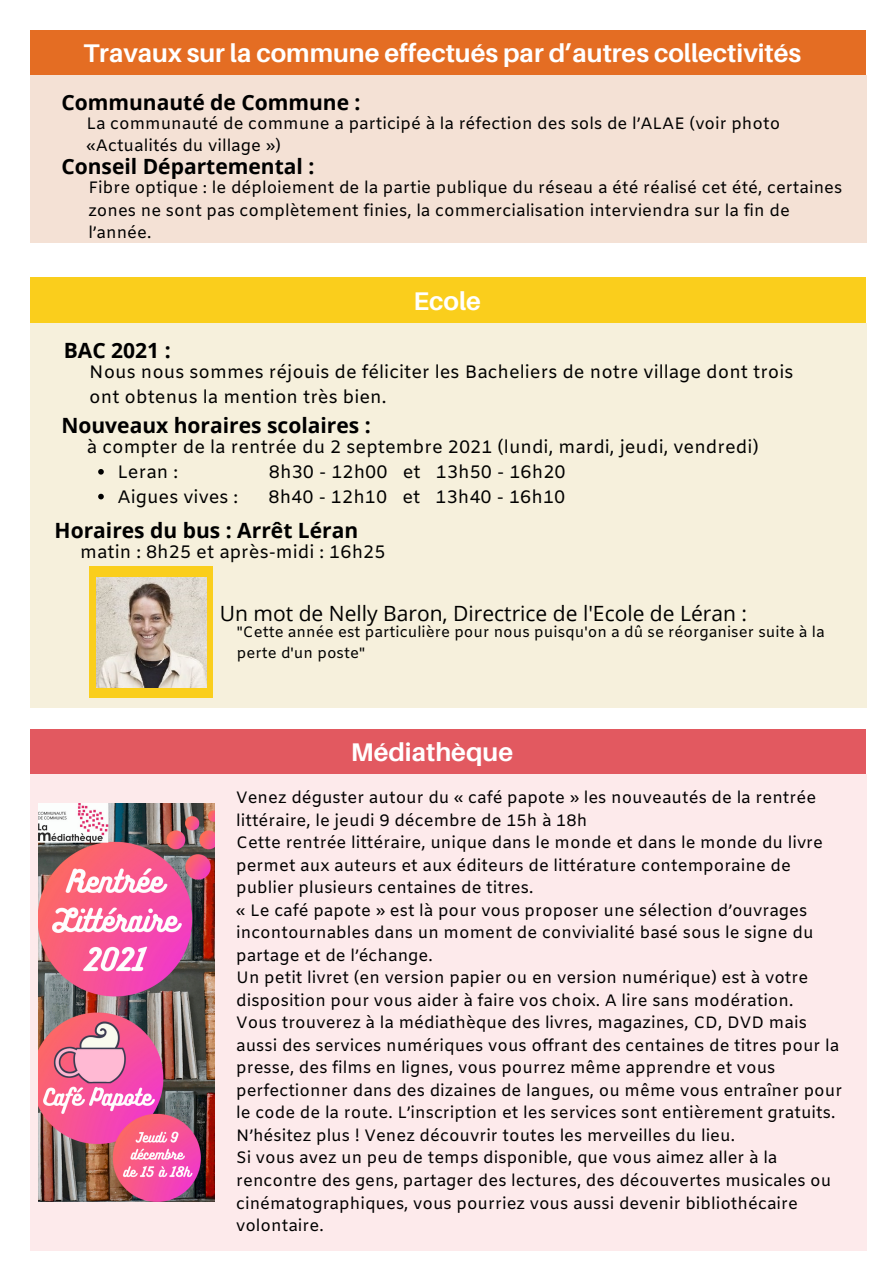
<style>
.page{position:relative;width:894px;height:1264px;background:#fff}
.page>*{position:absolute;margin:0;border:0;box-sizing:border-box;transform-origin:0 0}
.t1{font:700 25.5px "Aileron";color:#fff}
.t2{font:700 21px "Open Sans";color:#000}
.t3{font:21px "Open Sans";color:#000}
.t4{font:18px/24.8px "Amiko";color:#000}
.t5{font:16.5px/22.5px "Amiko";color:#000}
.t6{font:15px/20.2px "Amiko";color:#000}
</style>
<div class="page">
<div style="left:30px;top:30px;width:835px;height:45px;background:#e46d23"></div>
<div style="left:30px;top:75px;width:835px;height:168px;background:#f4e1d5"></div>
<div style="left:30px;top:278px;width:835px;height:45px;background:#face1c"></div>
<div style="left:30px;top:323px;width:835px;height:384px;background:#f6f0dc"></div>
<div style="left:89px;top:566px;width:124px;height:132px;background:#face1c"></div>
<img style="left:97px;top:577px;width:109px;height:110px">
<div style="left:30px;top:729px;width:835px;height:45px;background:#e25960"></div>
<div style="left:30px;top:774px;width:835px;height:476px;background:#fdeaeb"></div>
<img style="left:39px;top:803px;width:175px;height:397px">
<svg style="left:98px;top:469px;width:6px;height:5px"></svg>
<svg style="left:98px;top:494px;width:6px;height:5px"></svg>
<p class="t1" style="left:83px;top:37px;width:719px">Travaux sur la commune effectués par d’autres collectivités</p>
<p class="t2" style="left:61px;top:87px;width:301px">Communauté de Commune :</p>
<p class="t5" style="left:86px;top:113px;width:695px">La communauté de commune a participé à la réfection des sols de l’ALAE (voir photo «Actualités du village »)</p>
<p class="t2" style="left:61px;top:152px;width:254px">Conseil Départemental :</p>
<p class="t5" style="left:88px;top:177px;width:755px">Fibre optique : le déploiement de la partie publique du réseau a été réalisé cet été, certaines zones ne sont pas complètement finies, la commercialisation interviendra sur la fin de l’année.</p>
<p class="t2" style="left:64px;top:335px;width:108px">BAC 2021 :</p>
<p class="t1" style="left:413px;top:285px;width:69px">Ecole</p>
<p class="t4" style="left:89px;top:361px;width:705px">Nous nous sommes réjouis de féliciter les Bacheliers de notre village dont trois ont obtenus la mention très bien.</p>
<p class="t2" style="left:61px;top:411px;width:311px">Nouveaux horaires scolaires :</p>
<p class="t4" style="left:87px;top:436px;width:673px">à compter de la rentrée du 2 septembre 2021 (lundi, mardi, jeudi, vendredi)</p>
<p class="t4" style="left:117px;top:461px;width:62px">Leran :</p>
<p class="t4" style="left:269px;top:461px;width:298px">8h30 - 12h00 et 13h50 - 16h20</p>
<p class="t4" style="left:117px;top:485px;width:122px">Aigues vives :</p>
<p class="t4" style="left:268px;top:485px;width:298px">8h40 - 12h10 et 13h40 - 16h10</p>
<p class="t2" style="left:55px;top:516px;width:305px">Horaires du bus : Arrêt Léran</p>
<p class="t4" style="left:80px;top:541px;width:307px">matin : 8h25 et après-midi : 16h25</p>
<p class="t3" style="left:220px;top:598px;width:528px">Un mot de Nelly Baron, Directrice de l'Ecole de Léran :</p>
<p class="t6" style="left:237px;top:623px;width:589px">"Cette année est particulière pour nous puisqu'on a dû se réorganiser suite à la perte d'un poste"</p>
<p class="t1" style="left:351px;top:736px;width:164px">Médiathèque</p>
<p class="t5" style="left:236px;top:787px;width:581px">Venez déguster autour du « café papote » les nouveautés de la rentrée littéraire, le jeudi 9 décembre de 15h à 18h</p>
<p class="t5" style="left:236px;top:832px;width:588px">Cette rentrée littéraire, unique dans le monde et dans le monde du livre permet aux auteurs et aux éditeurs de littérature contemporaine de publier plusieurs centaines de titres.</p>
<p class="t5" style="left:236px;top:900px;width:578px">« Le café papote » est là pour vous proposer une sélection d’ouvrages incontournables dans un moment de convivialité basé sous le signe du partage et de l’échange.</p>
<p class="t5" style="left:236px;top:967px;width:573px">Un petit livret (en version papier ou en version numérique) est à votre disposition pour vous aider à faire vos choix. A lire sans modération.</p>
<p class="t5" style="left:236px;top:1012px;width:607px">Vous trouverez à la médiathèque des livres, magazines, CD, DVD mais aussi des services numériques vous offrant des centaines de titres pour la presse, des films en lignes, vous pourrez même apprendre et vous perfectionner dans des dizaines de langues, ou même vous entraîner pour le code de la route. L’inscription et les services sont entièrement gratuits.<br>N’hésitez plus ! Venez découvrir toutes les merveilles du lieu.</p>
<p class="t5" style="left:236px;top:1147px;width:596px">Si vous avez un peu de temps disponible, que vous aimez aller à la rencontre des gens, partager des lectures, des découvertes musicales ou cinématographiques, vous pourriez vous aussi devenir bibliothécaire volontaire.</p>
</div>
